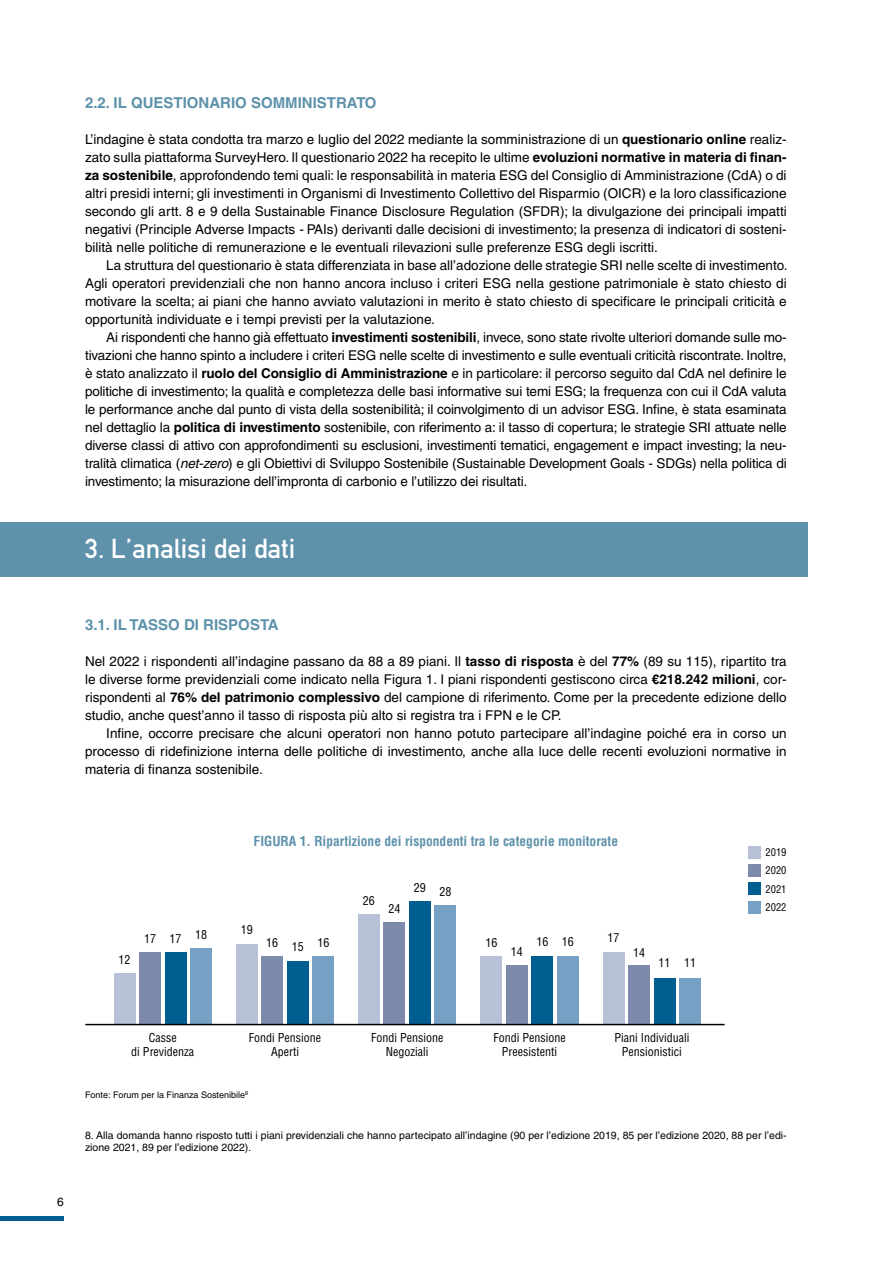
<style>
.page{position:relative;width:893px;height:1263px;background:#fff}
.page>*{position:absolute;margin:0;border:0;box-sizing:border-box;transform-origin:0 0}
.t1{font:27px "DIN Mittelschrift";color:#fff}
.t2{font:700 15px "Helvetica LT Pro";color:#5d92aa}
.t3{font:13.5px/18px "Helvetica LT Pro";color:#000;text-align:justify}
.t4{font:700 condensed 13.5px "Helvetica LT Pro";color:#5d92aa}
.t5{font:condensed 12px/13.5px "Helvetica LT Pro";color:#000;text-align:center}
.t6{font:12px "Helvetica LT Pro";color:#000}
.t7{font:10.5px/12px "Helvetica LT Pro";color:#000}
.t8{font:condensed 10.5px/18.8px "Helvetica LT Pro";color:#000}
.t9{font:9px "Helvetica LT Pro";color:#000}
.s1{font-weight:700}
.s2{font-style:italic}
</style>
<div class="page">
<hr style="left:0;top:1216px;width:64px;height:4px;background:#005e90">
<div style="left:0;top:522px;width:808px;height:54px;background:#5d92aa"></div>
<div style="left:358px;top:914px;width:22px;height:110px;background:#b6c1d7"></div>
<div style="left:384px;top:922px;width:21px;height:102px;background:#7d8aac"></div>
<div style="left:409px;top:901px;width:22px;height:123px;background:#005e90"></div>
<div style="left:435px;top:905px;width:21px;height:119px;background:#76a1c5"></div>
<div style="left:481px;top:956px;width:21px;height:68px;background:#b6c1d7"></div>
<div style="left:506px;top:965px;width:21px;height:59px;background:#7d8aac"></div>
<div style="left:532px;top:956px;width:21px;height:68px;background:#005e90"></div>
<div style="left:557px;top:956px;width:21px;height:68px;background:#76a1c5"></div>
<div style="left:603px;top:952px;width:21px;height:72px;background:#b6c1d7"></div>
<div style="left:628px;top:965px;width:22px;height:59px;background:#7d8aac"></div>
<div style="left:654px;top:978px;width:21px;height:46px;background:#005e90"></div>
<div style="left:679px;top:978px;width:22px;height:46px;background:#76a1c5"></div>
<div style="left:748px;top:846px;width:13px;height:12px;background:#b6c1d7"></div>
<div style="left:748px;top:882px;width:13px;height:13px;background:#005e90"></div>
<div style="left:748px;top:864px;width:13px;height:12px;background:#7d8aac"></div>
<div style="left:748px;top:901px;width:13px;height:13px;background:#76a1c5"></div>
<div style="left:114px;top:973px;width:21px;height:51px;background:#b6c1d7"></div>
<div style="left:139px;top:952px;width:22px;height:72px;background:#7d8aac"></div>
<div style="left:165px;top:952px;width:21px;height:72px;background:#005e90"></div>
<div style="left:190px;top:948px;width:22px;height:76px;background:#76a1c5"></div>
<div style="left:236px;top:944px;width:21px;height:80px;background:#b6c1d7"></div>
<div style="left:262px;top:956px;width:21px;height:68px;background:#7d8aac"></div>
<div style="left:313px;top:956px;width:21px;height:68px;background:#76a1c5"></div>
<div style="left:287px;top:961px;width:21px;height:63px;background:#005e90"></div>
<hr style="left:85px;top:1024px;width:640px;height:1px;background:#000">
<p class="t2" style="left:85px;top:94px;width:293px">2.2. IL QUESTIONARIO SOMMINISTRATO</p>
<p class="t3" style="left:85px;top:130px;width:703px">L’indagine è stata condotta tra marzo e luglio del 2022 mediante la somministrazione di un <span class="s1">questionario online</span> realiz&shy;zato sulla piattaforma SurveyHero. Il questionario 2022 ha recepito le ultime <span class="s1">evoluzioni normative in materia di finan&shy;za sostenibile</span>, approfondendo temi quali: le responsabilità in materia ESG del Consiglio di Amministrazione (CdA) o di altri presidi interni; gli investimenti in Organismi di Investimento Collettivo del Risparmio (OICR) e la loro classificazione secondo gli artt. 8 e 9 della Sustainable Finance Disclosure Regulation (SFDR); la divulgazione dei principali impatti negativi (Principle Adverse Impacts <span class="s2">-</span> PAIs) derivanti dalle decisioni di investimento; la presenza di indicatori di sosteni&shy;bilità nelle politiche di remunerazione e le eventuali rilevazioni sulle preferenze ESG degli iscritti.</p>
<p class="t3" style="left:85px;top:256px;width:704px;text-indent:21px">La struttura del questionario è stata differenziata in base all’adozione delle strategie SRI nelle scelte di investimento.<br>Agli operatori previdenziali che non hanno ancora incluso i criteri ESG nella gestione patrimoniale è stato chiesto di motivare la scelta; ai piani che hanno avviato valutazioni in merito è stato chiesto di specificare le principali criticità e opportunità individuate e i tempi previsti per la valutazione.</p>
<p class="t3" style="left:85px;top:328px;width:703px;text-indent:21px">Ai rispondenti che hanno già effettuato <span class="s1">investimenti sostenibili</span>, invece, sono state rivolte ulteriori domande sulle mo&shy;tivazioni che hanno spinto a includere i criteri ESG nelle scelte di investimento e sulle eventuali criticità riscontrate. Inoltre, è stato analizzato il <span class="s1">ruolo del Consiglio di Amministrazione</span> e in particolare: il percorso seguito dal CdA nel definire le politiche di investimento; la qualità e completezza delle basi informative sui temi ESG; la frequenza con cui il CdA valuta le performance anche dal punto di vista della sostenibilità; il coinvolgimento di un advisor ESG. Infine, è stata esaminata nel dettaglio la <span class="s1">politica di investimento</span> sostenibile, con riferimento a: il tasso di copertura; le strategie SRI attuate nelle diverse classi di attivo con approfondimenti su esclusioni, investimenti tematici, engagement e impact investing; la neu&shy;tralità climatica (<span class="s2">net-zero</span>) e gli Obiettivi di Sviluppo Sostenibile (Sustainable Development Goals - SDGs) nella politica di investimento; la misurazione dell’impronta di carbonio e l’utilizzo dei risultati.</p>
<h1 class="t1" style="left:85px;top:533px;width:212px">3. L’analisi dei dati</h1>
<p class="t2" style="left:85px;top:616px;width:195px">3.1. IL TASSO DI RISPOSTA</p>
<p class="t3" style="left:85px;top:652px;width:703px">Nel 2022 i rispondenti all’indagine passano da 88 a 89 piani. Il <span class="s1">tasso di risposta</span> è del <span class="s1">77%</span> (89 su 115), ripartito tra le diverse forme previdenziali come indicato nella Figura 1. I piani rispondenti gestiscono circa <span class="s1">€218.242 milioni</span>, cor&shy;rispondenti al <span class="s1">76% del patrimonio complessivo</span> del campione di riferimento. Come per la precedente edizione dello studio, anche quest’anno il tasso di risposta più alto si registra tra i FPN e le CP.</p>
<p class="t3" style="left:85px;top:724px;width:703px;text-indent:21px">Infine, occorre precisare che alcuni operatori non hanno potuto partecipare all’indagine poiché era in corso un processo di ridefinizione interna delle politiche di investimento, anche alla luce delle recenti evoluzioni normative in materia di finanza sostenibile.</p>
<p class="t5" style="left:119px;top:953px;width:13px">12</p>
<p class="t5" style="left:144px;top:932px;width:13px">17</p>
<p class="t5" style="left:170px;top:929px;width:39px">17 18</p>
<p class="t4" style="left:254px;top:832px;width:366px">FIGURA 1. Ripartizione dei rispondenti tra le categorie monitorate</p>
<p class="t5" style="left:241px;top:923px;width:13px">19</p>
<p class="t5" style="left:266px;top:935px;width:13px">16</p>
<p class="t5" style="left:317px;top:935px;width:13px">16</p>
<p class="t5" style="left:292px;top:939px;width:13px">15</p>
<p class="t5" style="left:363px;top:894px;width:13px">26</p>
<p class="t5" style="left:388px;top:902px;width:13px">24</p>
<p class="t5" style="left:414px;top:883px;width:39px">29 28</p>
<p class="t5" style="left:485px;top:936px;width:13px">16</p>
<p class="t5" style="left:536px;top:935px;width:39px">16 16</p>
<p class="t5" style="left:511px;top:944px;width:13px">14</p>
<p class="t5" style="left:608px;top:931px;width:13px">17</p>
<p class="t5" style="left:633px;top:945px;width:13px">14</p>
<p class="t5" style="left:659px;top:956px;width:39px">11 11</p>
<p class="t8" style="left:765px;top:843px;width:22px">2019</p>
<p class="t8" style="left:765px;top:879px;width:22px">2021<br>2022</p>
<p class="t8" style="left:765px;top:861px;width:22px">2020</p>
<p class="t6" style="left:57px;top:1195px;width:8px">6</p>
<p class="t5" style="left:131px;top:1031px;width:64px">Casse<br>di Previdenza</p>
<p class="t5" style="left:249px;top:1031px;width:74px">Fondi Pensione<br>Aperti</p>
<p class="t5" style="left:371px;top:1031px;width:74px">Fondi Pensione<br>Negoziali</p>
<p class="t5" style="left:493px;top:1031px;width:74px">Fondi Pensione<br>Preesistenti</p>
<p class="t5" style="left:614px;top:1031px;width:76px">Piani Individuali<br>Pensionistici</p>
<p class="t9" style="left:85px;top:1090px;width:165px">Fonte: Forum per la Finanza Sostenibile<sup>8</sup></p>
<p class="t7" style="left:85px;top:1129px;width:703px">8. Alla domanda hanno risposto tutti i piani previdenziali che hanno partecipato all’indagine (90 per l’edizione 2019, 85 per l’edizione 2020, 88 per l’edi&shy;zione 2021, 89 per l’edizione 2022).</p>
</div>
